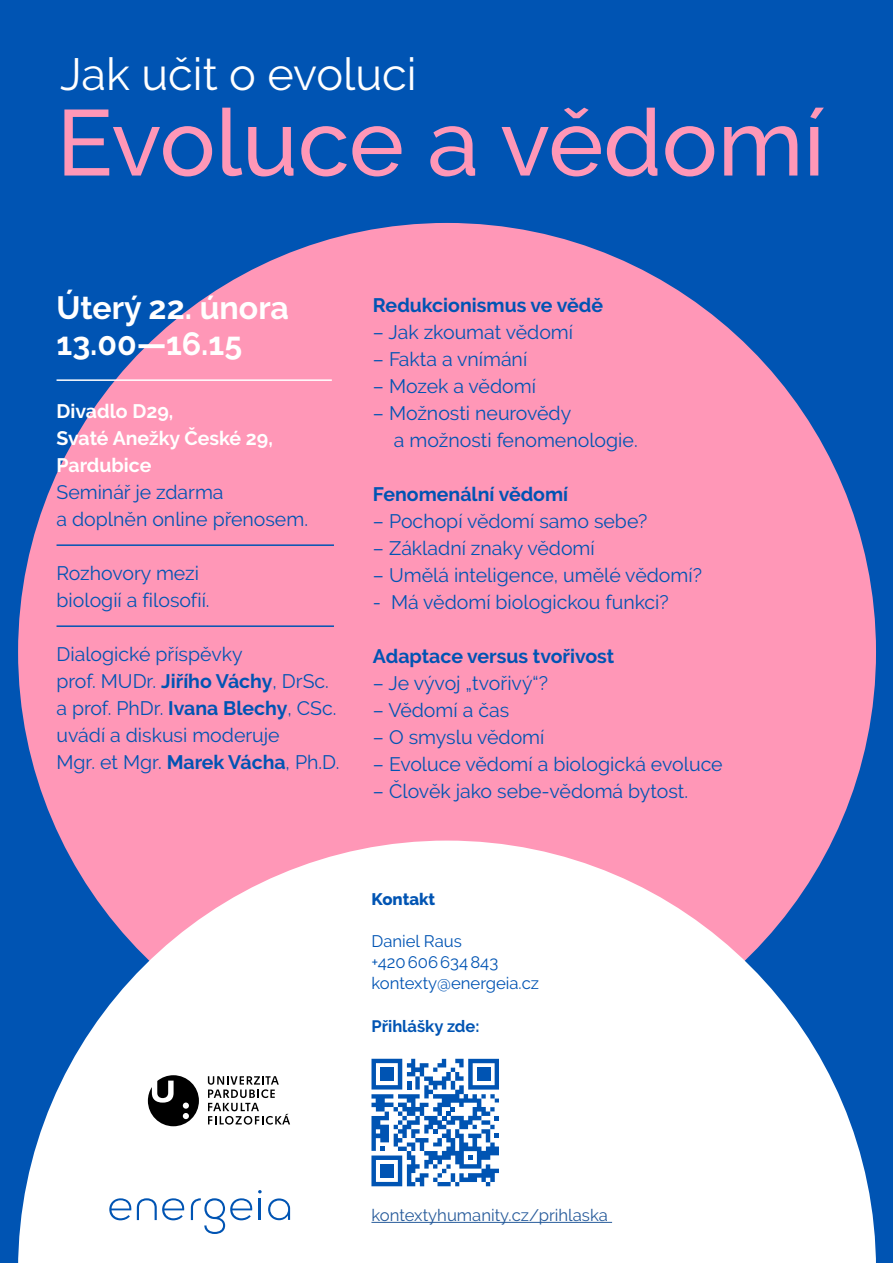
<style>
.page{position:relative;width:893px;height:1263px;background:#0054b3}
.page>*{position:absolute;margin:0;border:0;box-sizing:border-box;transform-origin:0 0}
.t1{font:500 93px "Raleway";color:#ff97b7}
.t2{font:45px "Raleway";color:#fff}
.t3{font:700 32.1px/36.3px "Raleway";color:#fff}
.t4{font:19.5px/27px "Raleway";color:#0054b3}
.t5{font:700 19.5px "Raleway";color:#0054b3}
.t6{font:700 19.5px/27px "Raleway";color:#fff}
.t7{font:16.65px/21.1px "Raleway";color:#0054b3}
.t8{font:16.65px "Raleway";color:#275b9b}
.t9{font:800 16.65px "Raleway";color:#0054b3}
.t10{font:700 16.5px "Raleway";color:#0054b3}
.s1{font-weight:700}
</style>
<div class="page">
<div style="left:18px;top:223px;width:858px;height:858px;background:#ff97b7;border-radius:50%"></div>
<svg style="left:18px;top:840px;width:858px;height:423px;fill:#fff"></svg>
<hr style="left:57px;top:379px;width:275px;height:2px;background:#fff">
<hr style="left:57px;top:544px;width:277px;height:2px;background:#0054b3">
<hr style="left:57px;top:625px;width:277px;height:2px;background:#0054b3">
<svg style="left:109px;top:1198px;width:76px;height:22px;background:#bfd4eb"></svg>
<svg style="left:191px;top:1189px;width:71px;height:45px;background:#dbe6f4"></svg>
<hr style="left:259px;top:1198px;width:2px;height:22px;background:#0054b3">
<svg style="left:268px;top:1198px;width:23px;height:22px"></svg>
<svg style="left:148px;top:1075px;width:51px;height:51px;background:#545454"></svg>
<svg style="left:208px;top:1076px;width:82px;height:49px;background:#c5c5c5"></svg>
<svg style="left:371px;top:1059px;width:128px;height:127px"></svg>
<div style="left:380px;top:1068px;width:13px;height:13px;background:#0054b3"></div>
<div style="left:477px;top:1067px;width:13px;height:14px;background:#0054b3"></div>
<div style="left:380px;top:1164px;width:13px;height:13px;background:#0054b3"></div>
<hr style="left:371px;top:1222px;width:241px;height:1px;background:#275b9b">
<h2 class="t2" style="left:60px;top:48px;width:358px">Jak učit o evoluci</h2>
<h1 class="t1" style="left:57px;top:89px;width:770px">Evoluce a vědomí</h1>
<h3 class="t3" style="left:57px;top:290px;width:234px">Úterý 22. února<br>13.00—16.15</h3>
<p class="t6" style="left:57px;top:398px;width:218px">Divadlo D29,<br>Svaté Anežky České 29,<br>Pardubice</p>
<p class="t4" style="left:57px;top:479px;width:253px">Seminář je zdarma<br>a doplněn online přenosem.</p>
<p class="t4" style="left:57px;top:560px;width:155px">Rozhovory mezi biologií a filosofií.</p>
<p class="t4" style="left:57px;top:641px;width:284px">Dialogické příspěvky<br>prof. MUDr. <span class="s1">Jiřího Váchy</span>, DrSc. a prof. PhDr. <span class="s1">Ivana Blechy</span>, CSc. uvádí a diskusi moderuje<br>Mgr. et Mgr. <span class="s1">Marek Vácha</span>, Ph.D.</p>
<p class="t5" style="left:373px;top:294px;width:232px">Redukcionismus ve vědě</p>
<p class="t4" style="left:373px;top:318px;width:202px">– Jak zkoumat vědomí</p>
<p class="t4" style="left:373px;top:345px;width:156px">– Fakta a vnímání</p>
<p class="t4" style="left:373px;top:372px;width:164px">– Mozek a vědomí</p>
<p class="t4" style="left:394px;top:399px;width:245px;text-indent:-21px">– Možnosti neurovědy<br>a možnosti fenomenologie.</p>
<p class="t5" style="left:373px;top:483px;width:197px">Fenomenální vědomí</p>
<p class="t4" style="left:373px;top:507px;width:276px">– Pochopí vědomí samo sebe?</p>
<p class="t4" style="left:373px;top:534px;width:223px">– Základní znaky vědomí</p>
<p class="t4" style="left:373px;top:561px;width:330px">– Umělá inteligence, umělé vědomí?</p>
<p class="t4" style="left:373px;top:588px;width:297px">- Má vědomí biologickou funkci?</p>
<p class="t5" style="left:373px;top:645px;width:243px">Adaptace versus tvořivost</p>
<p class="t4" style="left:373px;top:669px;width:177px">– Je vývoj „tvořivý“?</p>
<p class="t4" style="left:373px;top:696px;width:138px">– Vědomí a čas</p>
<p class="t4" style="left:373px;top:723px;width:173px">– O smyslu vědomí</p>
<p class="t4" style="left:373px;top:750px;width:351px">– Evoluce vědomí a biologická evoluce</p>
<p class="t4" style="left:373px;top:777px;width:317px">– Člověk jako sebe-vědomá bytost.</p>
<p class="t9" style="left:371px;top:889px;width:65px">Kontakt</p>
<p class="t7" style="left:371px;top:931px;width:169px">Daniel Raus +420606634843 kontexty@energeia.cz</p>
<p class="t10" style="left:371px;top:1016px;width:110px">Přihlášky zde:</p>
<p class="t8" style="left:371px;top:1205px;width:238px">kontextyhumanity.cz/prihlaska</p>
</div>
